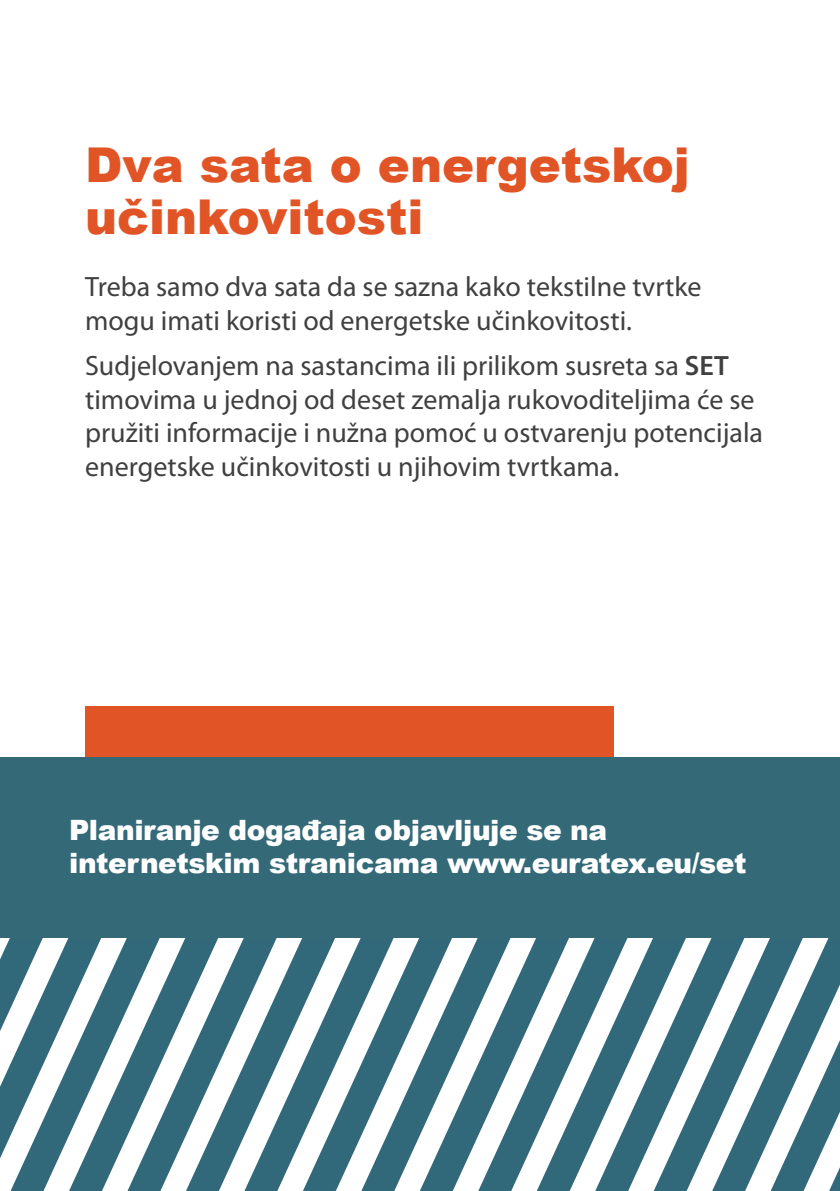
<style>
.page{position:relative;width:840px;height:1191px;background:#fff}
.page>*{position:absolute;margin:0;border:0;box-sizing:border-box;transform-origin:0 0}
.t1{font:900 48px/52px "Arial";color:#e15426}
.t2{font:28px/33.6px "Myriad Pro";color:#404041}
.t3{font:900 28px/33px "Arial";letter-spacing:-.015em;color:#fff}
.s1{font-weight:600}
</style>
<div class="page">
<svg style="left:0;top:938px;width:14px;height:253px"></svg>
<svg style="left:14px;top:938px;width:56px;height:253px"></svg>
<svg style="left:70px;top:938px;width:56px;height:253px"></svg>
<svg style="left:126px;top:938px;width:55px;height:253px"></svg>
<svg style="left:181px;top:938px;width:56px;height:253px"></svg>
<svg style="left:237px;top:938px;width:56px;height:253px"></svg>
<svg style="left:293px;top:938px;width:56px;height:253px"></svg>
<svg style="left:349px;top:938px;width:56px;height:253px"></svg>
<svg style="left:405px;top:938px;width:55px;height:253px"></svg>
<svg style="left:460px;top:938px;width:56px;height:253px"></svg>
<svg style="left:516px;top:938px;width:56px;height:253px"></svg>
<svg style="left:572px;top:938px;width:56px;height:253px"></svg>
<svg style="left:628px;top:938px;width:55px;height:253px"></svg>
<svg style="left:683px;top:938px;width:56px;height:253px"></svg>
<svg style="left:739px;top:938px;width:100px;height:253px"></svg>
<div style="left:85px;top:707px;width:528px;height:52px;background:#e15426"></div>
<div style="left:0;top:758px;width:839px;height:180px;background:#346a78"></div>
<h1 class="t1" style="left:85px;top:138px;width:606px">Dva sata o energetskoj učinkovitosti</h1>
<p class="t2" style="left:85px;top:269px;width:617px">Treba samo dva sata da se sazna kako tekstilne tvrtke mogu imati koristi od energetske učinkovitosti.</p>
<p class="t2" style="left:85px;top:348px;width:679px">Sudjelovanjem na sastancima ili prilikom susreta sa <span class="s1">SET </span>timovima u jednoj od deset zemalja rukovoditeljima će se pružiti informacije i nužna pomoć u ostvarenju potencijala energetske učinkovitosti u njihovim tvrtkama.</p>
<p class="t3" style="left:69px;top:812px;width:678px">Planiranje događaja objavljuje se na internetskim stranicama www.euratex.eu/set</p>
</div>
